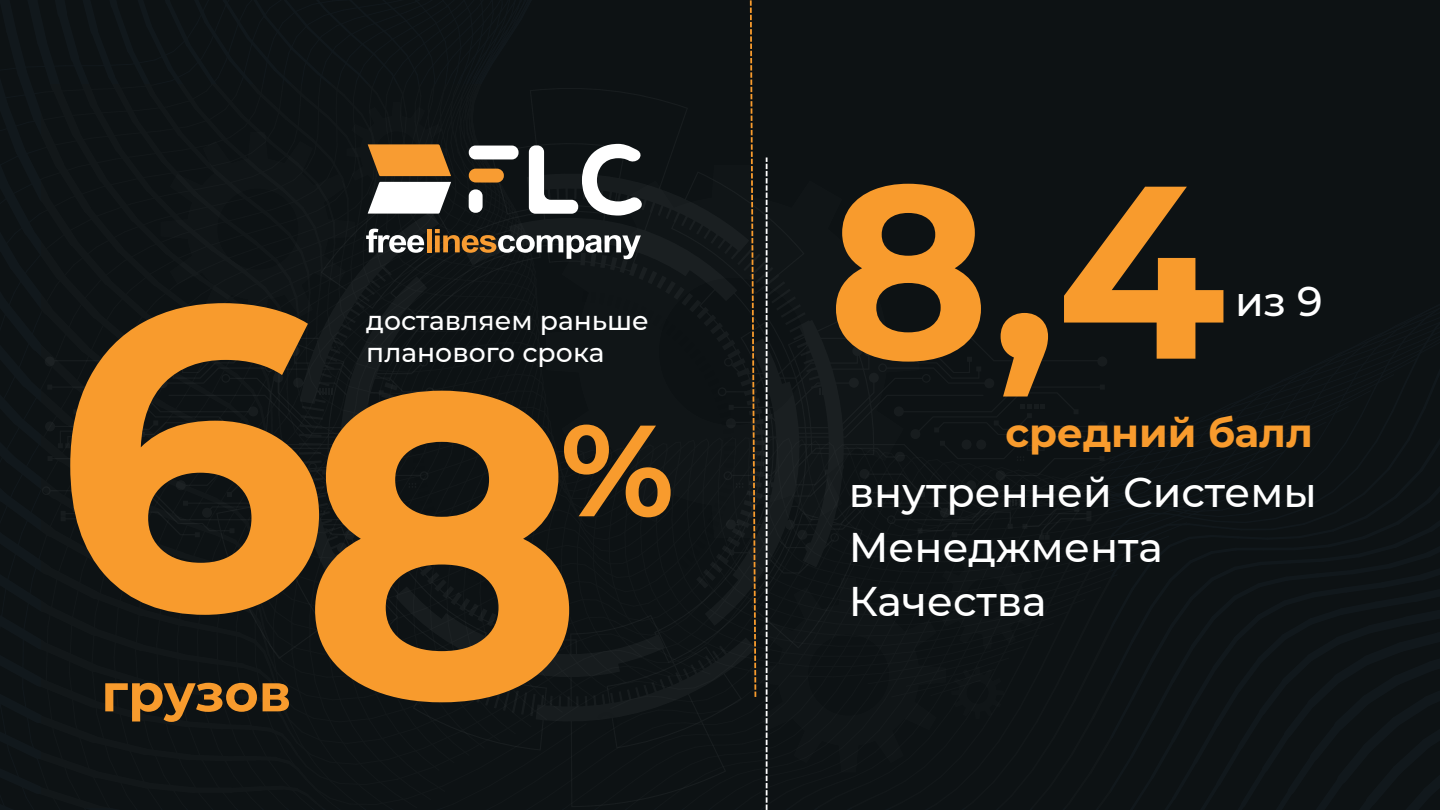
<style>
.page{position:relative;width:1440px;height:810px;background:#0d1214}
.page>*{position:absolute;margin:0;border:0;box-sizing:border-box;transform-origin:0 0}
.t1{font:700 430.5px "Montserrat";color:#f89b2d}
.t2{font:700 245.7px "Montserrat";color:#f89b2d}
.t3{font:700 129.6px "Montserrat";color:#f89b2d}
.t4{font:700 52.2px "Montserrat";color:#f89b2d}
.t5{font:500 41.4px/54.3px "Montserrat";color:#fff}
.t6{font:700 40.35px "Montserrat";color:#f89b2d}
.t7{font:500 26.7px/32px "Montserrat";color:#fff}
</style>
<div class="page">
<h1 class="t1" style="left:53px;top:190px;width:532px">68</h1>
<p class="t7" style="left:366px;top:304px;width:284px">доставляем раньше планового срока</p>
<h3 class="t3" style="left:561px;top:377px;width:115px">%</h3>
<p class="t4" style="left:101px;top:655px;width:191px">грузов</p>
<h2 class="t2" style="left:827px;top:94px;width:400px">8,4</h2>
<p class="t5" style="left:1235px;top:273px;width:89px">из 9</p>
<p class="t6" style="left:1005px;top:403px;width:309px">средний балл</p>
<p class="t5" style="left:849px;top:464px;width:470px">внутренней Системы<br>Менеджмента<br>Качества</p>
</div>
